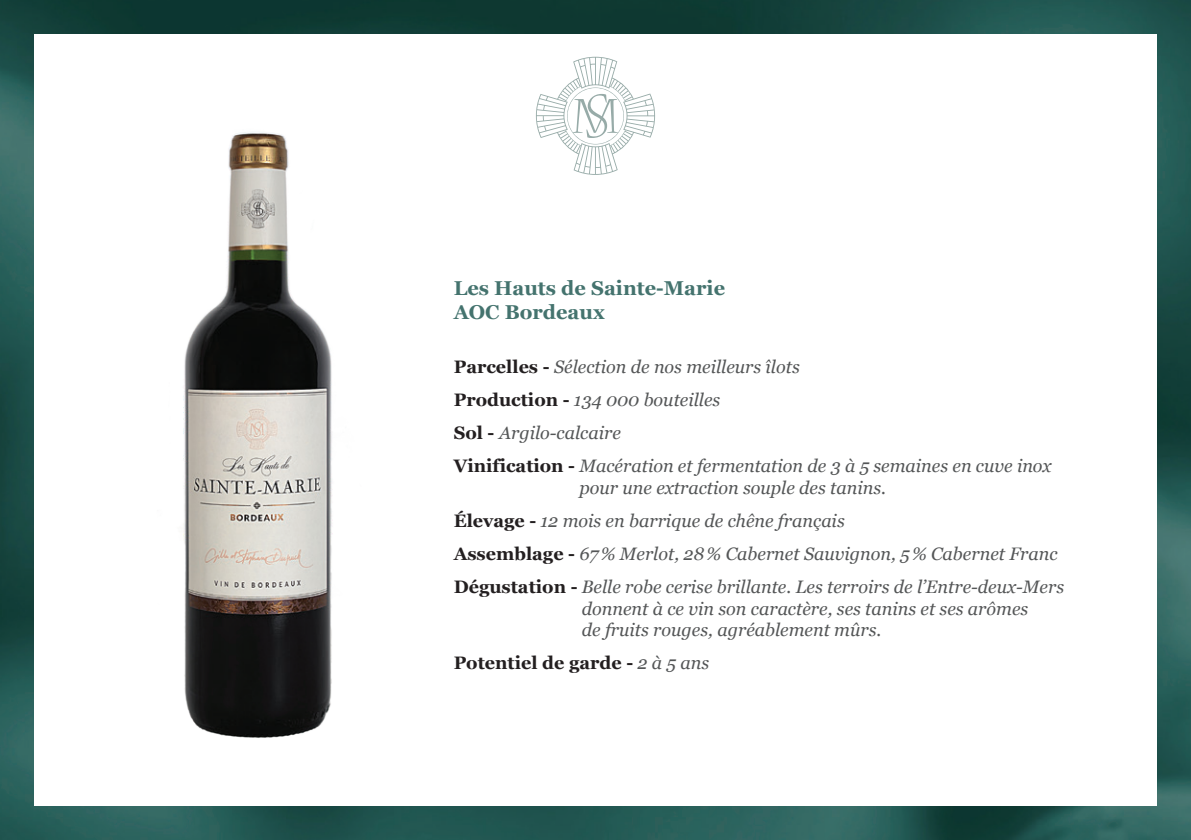
<style>
.page{position:relative;width:1191px;height:840px;background:#fff}
.page>*{position:absolute;margin:0;border:0;box-sizing:border-box;transform-origin:0 0}
.t1{font:700 20px/24px "Georgia";color:#44736e}
.t2{font:italic 18px/33px "Georgia";color:#545657}
.t3{font:700 18px "Georgia";color:#231f20}
.s1{font-weight:700;font-style:normal;color:#231f20}
.s2{font-weight:400;font-style:italic;color:#545657}
</style>
<div class="page">
<img style="left:0;top:0;width:1191px;height:839px">
<div style="left:34px;top:34px;width:1123px;height:771px;background:#fff"></div>
<svg style="left:536px;top:57px;width:119px;height:118px"></svg>
<img style="left:183px;top:132px;width:150px;height:606px">
<p class="t1" style="left:454px;top:276px;width:273px">Les Hauts de Sainte-Marie<br>AOC Bordeaux</p>
<p class="t2" style="left:454px;top:350px;width:599px"><span class="s1">Parcelles -</span> Sélection de nos meilleurs îlots<br><span class="s1">Production -</span> 134 000 bouteilles<br><span class="s1">Sol -</span> Argilo-calcaire<br><span class="s1">Vinification -</span> Macération et fermentation de 3 à 5 semaines en cuve inox</p>
<p class="t2" style="left:454px;top:471px;width:612px;text-indent:126px">pour une extraction souple des tanins.<br><span class="s1">Élevage -</span> 12 mois en barrique de chêne français<br><span class="s1">Assemblage -</span> 67% Merlot, 28% Cabernet Sauvignon, 5% Cabernet Franc <span class="s1">Dégustation -</span> Belle robe cerise brillante. Les terroirs de l’Entre-deux-Mers</p>
<p class="t2" style="left:582px;top:597px;width:448px;line-height:21.6px">donnent à ce vin son caractère, ses tanins et ses arômes de fruits rouges, agréablement mûrs.</p>
<p class="t3" style="left:454px;top:652px;width:257px">Potentiel de garde - <span class="s2">2 à 5 ans</span></p>
</div>
